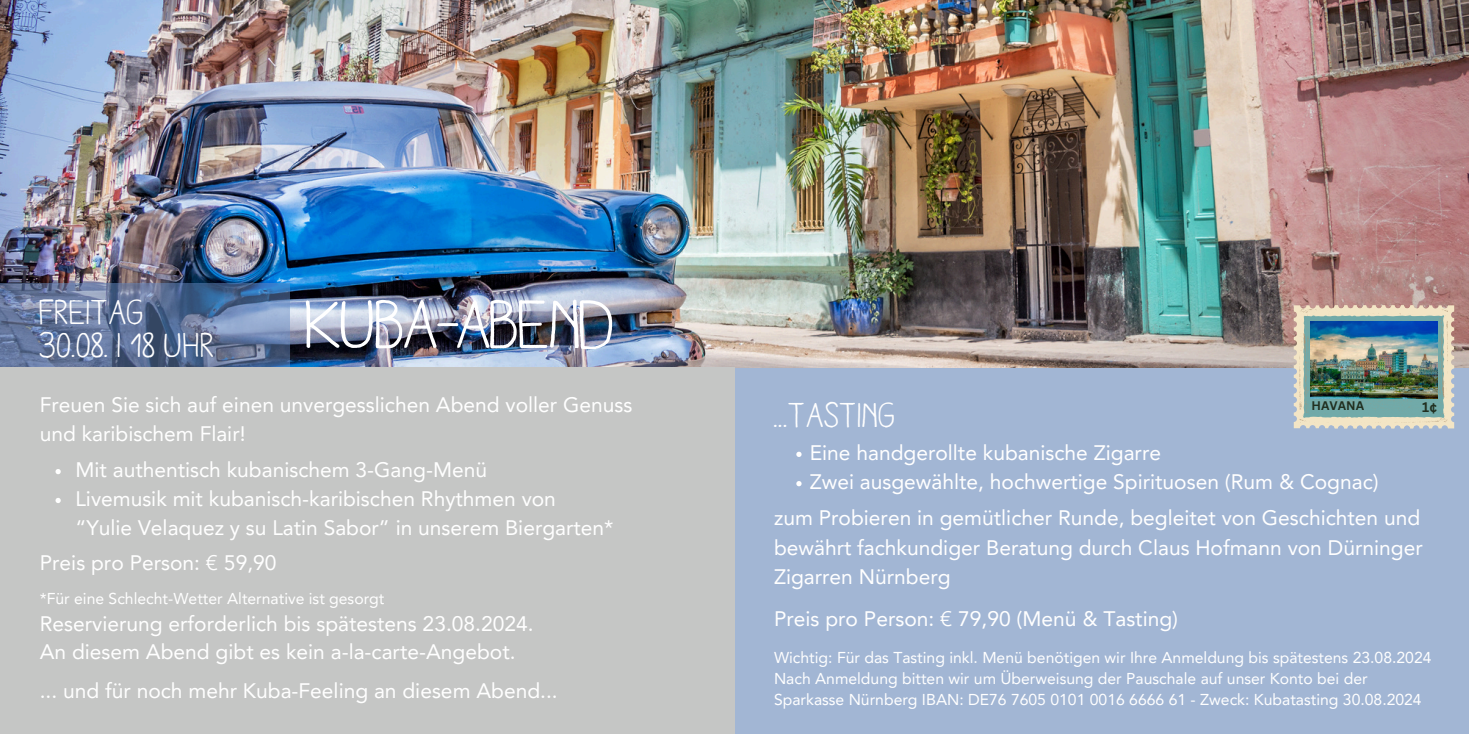
<style>
.page{position:relative;width:1469px;height:734px;background:#fff}
.page>*{position:absolute;margin:0;border:0;box-sizing:border-box;transform-origin:0 0}
.t1{font:70px "Aracne Reg";letter-spacing:-.04em;color:#fff}
.t2{font:35px "Aracne Reg";color:#fff}
.t3{font:21px/28.9px "Avenir LT Pro";color:#fff}
.t4{font:15.75px/21px "Avenir LT Pro";color:#fff}
.t5{font:700 13.47px "Canva Sans";color:#212f20}
.t6{font:700 12.08px "Canva Sans";color:#212f20}
</style>
<div class="page">
<div style="left:734px;top:367px;width:734px;height:367px;background:#a2b6d4"></div>
<img style="left:0;top:0;width:1469px;height:368px">
<svg style="left:0;top:283px;width:290px;height:84px;background:#5e749a"></svg>
<div style="left:0;top:367px;width:734px;height:367px;background:#c5c6c5"></div>
<svg style="left:1294px;top:305px;width:160px;height:123px;background:#b2c2b4"></svg>
<img style="left:1310px;top:322px;width:127px;height:77px">
<svg style="left:796px;top:452px;width:5px;height:5px"></svg>
<svg style="left:796px;top:481px;width:5px;height:5px"></svg>
<svg style="left:56px;top:469px;width:5px;height:5px"></svg>
<svg style="left:56px;top:498px;width:5px;height:5px"></svg>
<h3 class="t2" style="left:40px;top:293px;width:107px">FREITAG</h3>
<h1 class="t1" style="left:306px;top:287px;width:312px">KUBA-ABEND</h1>
<h3 class="t2" style="left:40px;top:327px;width:177px">30.08. I 18 UHR</h3>
<h2 class="t3" style="left:40px;top:392px;width:594px">Freuen Sie sich auf einen unvergesslichen Abend voller Genuss und karibischem Flair!</h2>
<h4 class="t3" style="left:75px;top:457px;width:406px">Mit authentisch kubanischem 3-Gang-Menü</h4>
<h4 class="t3" style="left:75px;top:486px;width:540px">Livemusik mit kubanisch-karibischen Rhythmen von “Yulie Velaquez y su Latin Sabor” in unserem Biergarten*</h4>
<p class="t3" style="left:40px;top:550px;width:238px">Preis pro Person: € 59,90</p>
<p class="t4" style="left:40px;top:590px;width:346px">*Für eine Schlecht-Wetter Alternative ist gesorgt</p>
<p class="t3" style="left:40px;top:610px;width:495px">Reservierung erforderlich bis spätestens 23.08.2024.<br>An diesem Abend gibt es kein a-la-carte-Angebot.</p>
<p class="t3" style="left:40px;top:678px;width:519px">... und für noch mehr Kuba-Feeling an diesem Abend...</p>
<p class="t2" style="left:774px;top:397px;width:125px">...TASTING</p>
<p class="t6" style="left:1311px;top:397px;width:54px">HAVANA</p>
<p class="t5" style="left:1422px;top:397px;width:16px">1¢</p>
<p class="t3" style="left:810px;top:440px;width:353px">Eine handgerollte kubanische Zigarre</p>
<p class="t3" style="left:810px;top:469px;width:570px">Zwei ausgewählte, hochwertige Spirituosen (Rum &amp; Cognac)</p>
<h4 class="t3" style="left:774px;top:505px;width:650px;line-height:29.4px;text-align:justify">zum Probieren in gemütlicher Runde, begleitet von Geschichten und bewährt fachkundiger Beratung durch Claus Hofmann von Dürninger Zigarren Nürnberg</h4>
<h4 class="t3" style="left:774px;top:606px;width:405px">Preis pro Person: € 79,90 (Menü &amp; Tasting)</h4>
<h4 class="t4" style="left:774px;top:648px;width:659px">Wichtig: Für das Tasting inkl. Menü benötigen wir Ihre Anmeldung bis spätestens 23.08.2024<br>Nach Anmeldung bitten wir um Überweisung der Pauschale auf unser Konto bei der<br>Sparkasse Nürnberg IBAN: DE76 7605 0101 0016 6666 61 - Zweck: Kubatasting 30.08.2024</h4>
</div>
